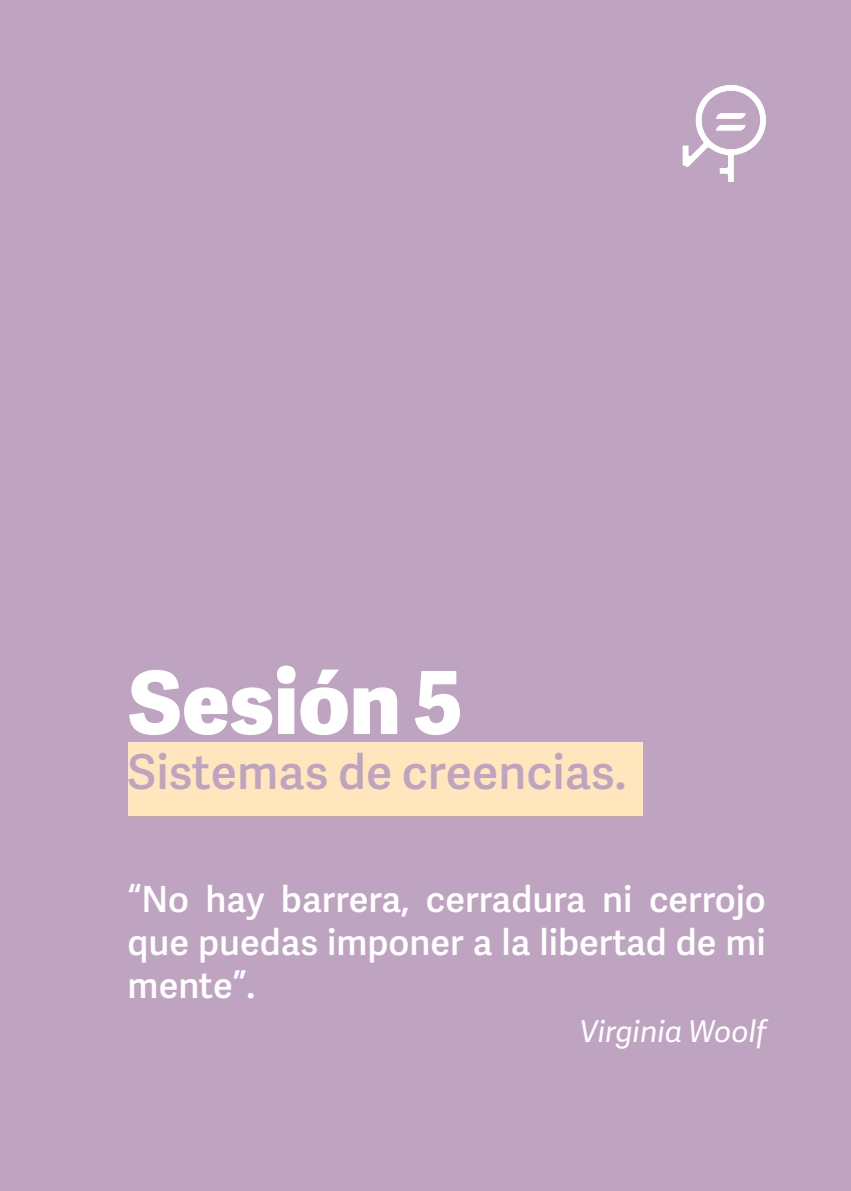
<style>
.page{position:relative;width:851px;height:1191px;background:#fff}
.page>*{position:absolute;margin:0;border:0;box-sizing:border-box;transform-origin:0 0}
.t1{font:800 87px "Adelle Sans";color:#fff}
.t2{font:600 48px "Adelle Sans";color:#bfa4c2}
.t3{font:600 36px/43.2px "Adelle Sans";color:#fff;text-align:justify}
.t4{font:italic 30px "Adelle Sans";color:#fff}
</style>
<div class="page">
<div style="left:0;top:0;width:850px;height:1191px;background:#bfa4c2"></div>
<svg style="left:682px;top:85px;width:84px;height:97px"></svg>
<div style="left:128px;top:742px;width:514px;height:74px;background:#ffe6bd"></div>
<p class="t1" style="left:129px;top:638px;width:336px">Sesión 5</p>
<p class="t2" style="left:128px;top:736px;width:500px">Sistemas de creencias.</p>
<p class="t3" style="left:128px;top:876px;width:639px">“No hay barrera, cerradura ni cerrojo que puedas imponer a la libertad de mi mente”.</p>
<p class="t4" style="left:579px;top:1009px;width:187px">Virginia Woolf</p>
</div>
